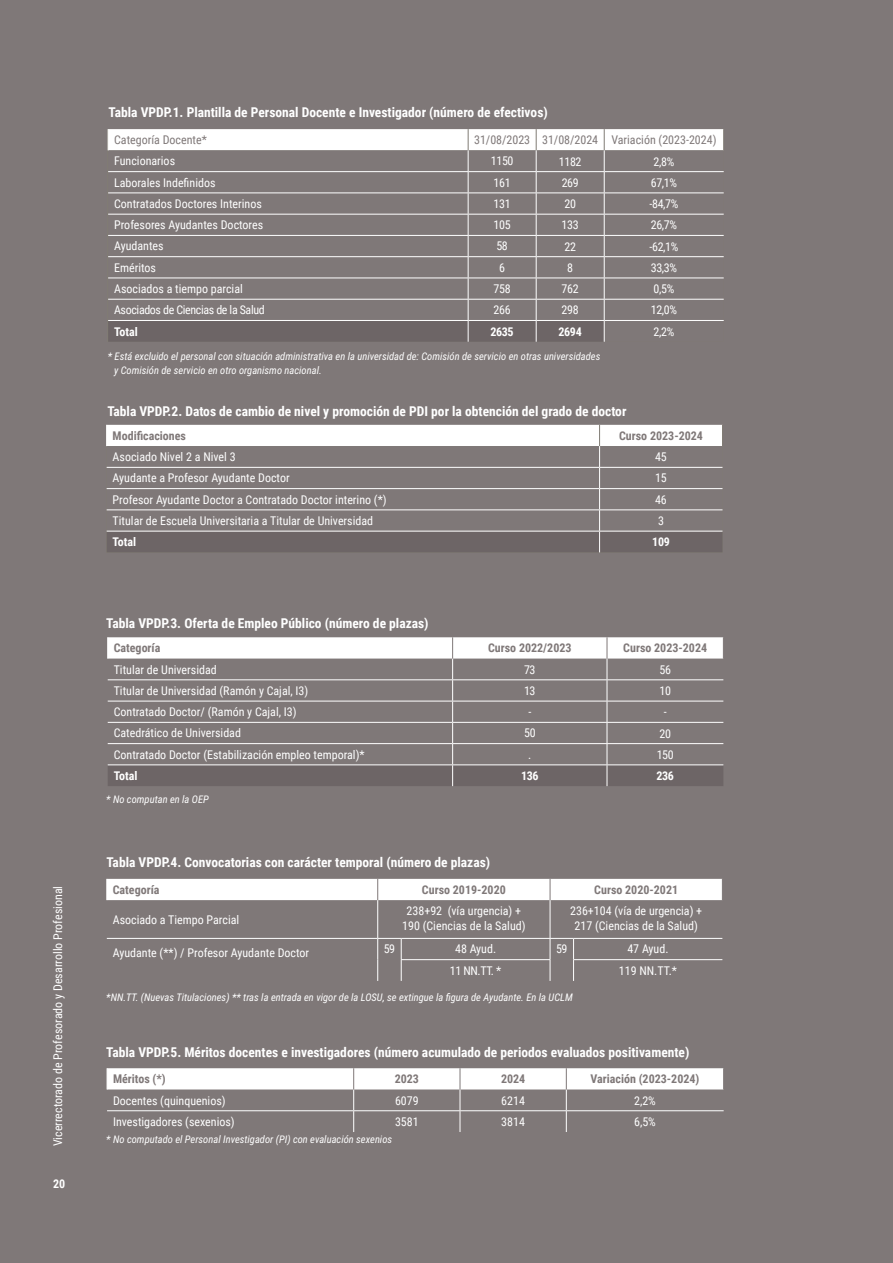
<style>
.page{position:relative;width:893px;height:1263px;background:#7f7878}
.page>*{position:absolute;margin:0;border:0;box-sizing:border-box;transform-origin:0 0}
.t1{font:700 13.5px "Roboto Condensed";color:#fff}
.t2{font:12px/15px "Roboto Condensed";color:#fff;text-align:center}
.t3{font:700 12px "Roboto Condensed";color:#7f7878}
.t4{font:12px "Roboto Condensed";color:#7f7878}
.t5{font:700 12px "Roboto Condensed";letter-spacing:-.03em;color:#fff}
.t6{font:12px "Roboto Condensed";letter-spacing:-.03em;color:#fff}
.t7{font:italic 10.5px/13.5px "Roboto Condensed";color:#fff}
</style>
<div class="page">
<svg style="left:108px;top:129px;width:616px;height:213px"></svg>
<svg style="left:106px;top:425px;width:617px;height:127px"></svg>
<svg style="left:107px;top:637px;width:617px;height:149px"></svg>
<hr style="left:377px;top:900px;width:1px;height:38px;background:#fff">
<hr style="left:550px;top:900px;width:1px;height:38px;background:#fff">
<hr style="left:401px;top:959px;width:149px;height:1px;background:#fff">
<hr style="left:573px;top:959px;width:149px;height:1px;background:#fff">
<hr style="left:107px;top:938px;width:271px;height:1px;background:#fff">
<svg style="left:377px;top:938px;width:25px;height:43px"></svg>
<hr style="left:401px;top:938px;width:149px;height:1px;background:#fff">
<svg style="left:550px;top:938px;width:24px;height:43px"></svg>
<hr style="left:574px;top:938px;width:148px;height:1px;background:#fff">
<div style="left:106px;top:879px;width:616px;height:21px;background:#fff"></div>
<svg style="left:107px;top:1068px;width:617px;height:64px"></svg>
<p class="t2" style="left:50px;top:1146px;width:262px;rotate:-90deg">Vicerrectorado de Profesorado y Desarrollo Profesional</p>
<p class="t5" style="left:53px;top:1175px;width:14px">20</p>
<p class="t1" style="left:109px;top:102px;width:441px">Tabla VPDP.1. Plantilla de Personal Docente e Investigador (número de efectivos)</p>
<p class="t4" style="left:114px;top:132px;width:94px">Categoría Docente*</p>
<p class="t4" style="left:474px;top:132px;width:244px">31/08/2023 31/08/2024 Variación (2023-2024)</p>
<p class="t2" style="left:114px;top:153px;width:63px">Funcionarios</p>
<p class="t2" style="left:491px;top:153px;width:24px">1150</p>
<p class="t2" style="left:559px;top:153px;width:24px">1182</p>
<p class="t2" style="left:654px;top:153px;width:22px">2,8%</p>
<p class="t2" style="left:114px;top:174px;width:103px">Laborales Indefinidos</p>
<p class="t2" style="left:494px;top:174px;width:19px">161</p>
<p class="t2" style="left:562px;top:175px;width:19px">269</p>
<p class="t2" style="left:651px;top:175px;width:28px">67,1%</p>
<p class="t2" style="left:114px;top:196px;width:149px">Contratados Doctores Interinos</p>
<p class="t2" style="left:494px;top:196px;width:19px">131</p>
<p class="t2" style="left:564px;top:196px;width:13px">20</p>
<p class="t2" style="left:649px;top:196px;width:30px">-84,7%</p>
<p class="t2" style="left:114px;top:217px;width:151px">Profesores Ayudantes Doctores</p>
<p class="t2" style="left:494px;top:217px;width:19px">105</p>
<p class="t2" style="left:562px;top:217px;width:19px">133</p>
<p class="t2" style="left:651px;top:217px;width:28px">26,7%</p>
<p class="t2" style="left:114px;top:238px;width:51px">Ayudantes</p>
<p class="t2" style="left:496px;top:238px;width:13px">58</p>
<p class="t2" style="left:564px;top:238px;width:13px">22</p>
<p class="t2" style="left:649px;top:238px;width:30px">-62,1%</p>
<p class="t2" style="left:114px;top:259px;width:43px">Eméritos</p>
<p class="t2" style="left:499px;top:259px;width:7px">6</p>
<p class="t2" style="left:567px;top:260px;width:7px">8</p>
<p class="t2" style="left:651px;top:260px;width:28px">33,3%</p>
<p class="t2" style="left:114px;top:281px;width:130px">Asociados a tiempo parcial</p>
<p class="t2" style="left:494px;top:281px;width:19px">758</p>
<p class="t2" style="left:562px;top:281px;width:19px">762</p>
<p class="t2" style="left:654px;top:281px;width:22px">0,5%</p>
<p class="t6" style="left:114px;top:302px;width:152px">Asociados de Ciencias de la Salud</p>
<p class="t2" style="left:494px;top:302px;width:19px">266</p>
<p class="t2" style="left:562px;top:302px;width:19px">298</p>
<p class="t2" style="left:651px;top:302px;width:28px">12,0%</p>
<p class="t5" style="left:114px;top:323px;width:25px">Total</p>
<p class="t5" style="left:490px;top:323px;width:25px">2635</p>
<p class="t5" style="left:559px;top:323px;width:25px">2694</p>
<p class="t2" style="left:654px;top:323px;width:22px">2,2%</p>
<p class="t7" style="left:114px;top:349px;width:488px;text-indent:-6px">* Está excluido el personal con situación administrativa en la universidad de: Comisión de servicio en otras universidades y Comisión de servicio en otro organismo nacional.</p>
<p class="t1" style="left:107px;top:401px;width:521px">Tabla VPDP.2. Datos de cambio de nivel y promoción de PDI por la obtención del grado de doctor</p>
<p class="t3" style="left:113px;top:427px;width:75px">Modificaciones</p>
<p class="t3" style="left:619px;top:427px;width:85px">Curso 2023-2024</p>
<p class="t2" style="left:113px;top:449px;width:124px">Asociado Nivel 2 a Nivel 3</p>
<p class="t2" style="left:655px;top:449px;width:13px">45</p>
<p class="t2" style="left:113px;top:470px;width:179px">Ayudante a Profesor Ayudante Doctor</p>
<p class="t2" style="left:655px;top:470px;width:13px">15</p>
<p class="t2" style="left:113px;top:491px;width:276px">Profesor Ayudante Doctor a Contratado Doctor interino (*)</p>
<p class="t2" style="left:655px;top:491px;width:13px">46</p>
<p class="t2" style="left:113px;top:513px;width:262px">Titular de Escuela Universitaria a Titular de Universidad</p>
<p class="t2" style="left:658px;top:513px;width:7px">3</p>
<p class="t5" style="left:113px;top:533px;width:25px">Total</p>
<p class="t5" style="left:652px;top:533px;width:19px">109</p>
<p class="t1" style="left:106px;top:614px;width:324px">Tabla VPDP.3. Oferta de Empleo Público (número de plazas)</p>
<p class="t3" style="left:114px;top:640px;width:48px">Categoría</p>
<p class="t3" style="left:488px;top:640px;width:85px">Curso 2022/2023</p>
<p class="t3" style="left:623px;top:640px;width:85px">Curso 2023-2024</p>
<p class="t2" style="left:114px;top:661px;width:105px">Titular de Universidad</p>
<p class="t2" style="left:524px;top:661px;width:13px">73</p>
<p class="t2" style="left:659px;top:661px;width:13px">56</p>
<p class="t2" style="left:114px;top:683px;width:196px">Titular de Universidad (Ramón y Cajal, I3)</p>
<p class="t2" style="left:524px;top:683px;width:13px">13</p>
<p class="t2" style="left:659px;top:683px;width:13px">10</p>
<p class="t2" style="left:114px;top:704px;width:184px">Contratado Doctor/ (Ramón y Cajal, I3)</p>
<p class="t2" style="left:528px;top:704px;width:4px">-</p>
<p class="t2" style="left:664px;top:704px;width:4px">-</p>
<p class="t2" style="left:114px;top:725px;width:129px">Catedrático de Universidad</p>
<p class="t2" style="left:524px;top:725px;width:13px">50</p>
<p class="t2" style="left:659px;top:725px;width:13px">20</p>
<p class="t2" style="left:114px;top:746px;width:252px">Contratado Doctor (Estabilización empleo temporal)*</p>
<p class="t2" style="left:528px;top:746px;width:5px">.</p>
<p class="t2" style="left:657px;top:746px;width:19px">150</p>
<p class="t5" style="left:114px;top:767px;width:25px">Total</p>
<p class="t5" style="left:521px;top:767px;width:19px">136</p>
<p class="t5" style="left:656px;top:767px;width:19px">236</p>
<p class="t7" style="left:106px;top:792px;width:104px">* No computan en la OEP</p>
<p class="t1" style="left:106px;top:853px;width:385px">Tabla VPDP.4. Convocatorias con carácter temporal (número de plazas)</p>
<p class="t3" style="left:113px;top:881px;width:48px">Categoría</p>
<p class="t3" style="left:422px;top:881px;width:85px">Curso 2019-2020</p>
<p class="t3" style="left:594px;top:881px;width:85px">Curso 2020-2021</p>
<p class="t2" style="left:113px;top:911px;width:128px">Asociado a Tiempo Parcial</p>
<p class="t2" style="left:402px;top:903px;width:125px">238+92 (vía urgencia) +<br>190 (Ciencias de la Salud)</p>
<p class="t2" style="left:570px;top:903px;width:134px">236+104 (vía de urgencia) +<br>217 (Ciencias de la Salud)</p>
<p class="t2" style="left:113px;top:944px;width:198px">Ayudante (**) / Profesor Ayudante Doctor</p>
<p class="t2" style="left:384px;top:941px;width:13px">59</p>
<p class="t2" style="left:455px;top:941px;width:43px">48 Ayud.</p>
<p class="t2" style="left:556px;top:941px;width:13px">59</p>
<p class="t2" style="left:627px;top:941px;width:43px">47 Ayud.</p>
<p class="t2" style="left:450px;top:962px;width:53px">11 NN.TT. *</p>
<p class="t2" style="left:619px;top:962px;width:60px">119 NN.TT.*</p>
<p class="t7" style="left:106px;top:990px;width:468px">*NN.TT. (Nuevas Titulaciones) ** tras la entrada en vigor de la LOSU, se extingue la figura de Ayudante. En la UCLM</p>
<p class="t1" style="left:106px;top:1043px;width:585px">Tabla VPDP.5. Méritos docentes e investigadores (número acumulado de periodos evaluados positivamente)</p>
<p class="t3" style="left:113px;top:1070px;width:54px">Méritos (*)</p>
<p class="t3" style="left:395px;top:1070px;width:26px">2023</p>
<p class="t3" style="left:501px;top:1070px;width:26px">2024</p>
<p class="t3" style="left:591px;top:1070px;width:110px">Variación (2023-2024)</p>
<p class="t2" style="left:113px;top:1092px;width:114px">Docentes (quinquenios)</p>
<p class="t2" style="left:395px;top:1092px;width:25px">6079</p>
<p class="t2" style="left:501px;top:1092px;width:25px">6214</p>
<p class="t2" style="left:634px;top:1092px;width:23px">2,2%</p>
<p class="t2" style="left:113px;top:1113px;width:123px">Investigadores (sexenios)</p>
<p class="t2" style="left:395px;top:1113px;width:25px">3581</p>
<p class="t2" style="left:501px;top:1113px;width:25px">3814</p>
<p class="t2" style="left:634px;top:1113px;width:23px">6,5%</p>
<p class="t7" style="left:106px;top:1132px;width:287px">* No computado el Personal Investigador (PI) con evaluación sexenios</p>
</div>
